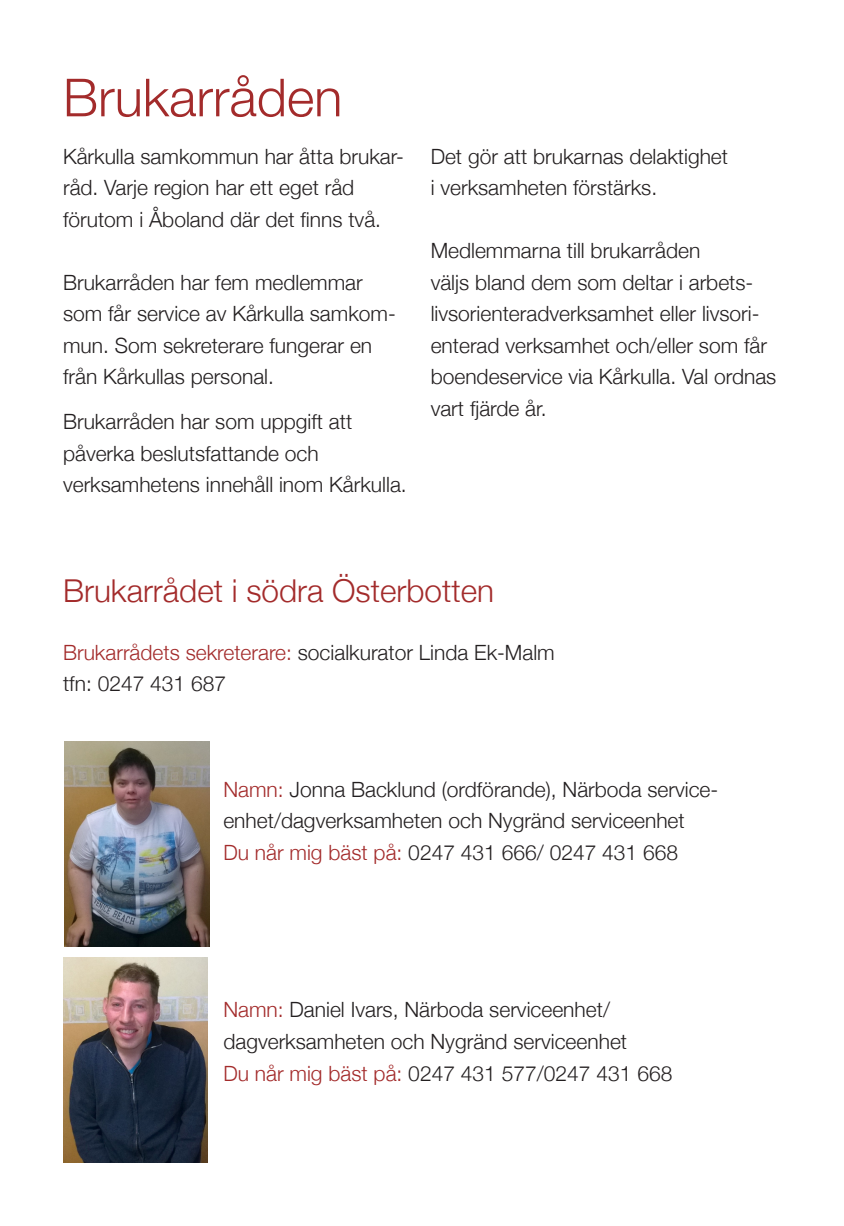
<style>
.page{position:relative;width:844px;height:1226px;background:#fff}
.page>*{position:absolute;margin:0;border:0;box-sizing:border-box;transform-origin:0 0}
.t1{font:300 52.5px "Helvetica Neue";color:#a32b2b}
.t2{font:300 31.5px "Helvetica Neue";color:#a32b2b}
.t3{font:300 21px/31.5px "Helvetica Neue";color:#231f20}
.s1{color:#a32b2b}
</style>
<div class="page">
<img style="left:63px;top:957px;width:144px;height:205px">
<img style="left:64px;top:741px;width:145px;height:205px">
<p class="t1" style="left:63px;top:55px;width:281px">Brukarråden</p>
<p class="t3" style="left:63px;top:139px;width:342px">Kårkulla samkommun har åtta brukar&shy;råd. Varje region har ett eget råd</p>
<p class="t3" style="left:63px;top:202px;width:319px">förutom i Åboland där det finns två.</p>
<p class="t3" style="left:63px;top:265px;width:301px">Brukarråden har fem medlemmar</p>
<p class="t3" style="left:63px;top:297px;width:334px">som får service av Kårkulla samkom&shy;mun. Som sekreterare fungerar en från Kårkullas personal.</p>
<p class="t3" style="left:63px;top:405px;width:291px">Brukarråden har som uppgift att</p>
<p class="t3" style="left:63px;top:436px;width:257px">påverka beslutsfattande och</p>
<p class="t3" style="left:63px;top:468px;width:345px">verksamhetens innehåll inom Kårkulla.</p>
<p class="t3" style="left:430px;top:139px;width:299px">Det gör att brukarnas delaktighet</p>
<p class="t3" style="left:430px;top:171px;width:228px">i verksamheten förstärks.</p>
<p class="t3" style="left:430px;top:234px;width:271px">Medlemmarna till brukarråden</p>
<p class="t3" style="left:430px;top:265px;width:347px">väljs bland dem som deltar i arbets&shy;livsorienteradverksamhet eller livsori&shy;enterad verksamhet och/eller som får boendeservice via Kårkulla. Val ordnas vart fjärde år.</p>
<p class="t2" style="left:63px;top:565px;width:432px">Brukarrådet i södra Österbotten</p>
<p class="t3" style="left:63px;top:635px;width:493px"><span class="s1">Brukarrådets sekreterare:</span> socialkurator Linda Ek-Malm tfn: 0247 431 687</p>
<p class="t3" style="left:223px;top:772px;width:496px"><span class="s1">Namn:</span> Jonna Backlund (ordförande), Närboda service&shy;enhet/dagverksamheten och Nygränd serviceenhet</p>
<p class="t3" style="left:223px;top:835px;width:456px"><span class="s1">Du når mig bäst på:</span> 0247 431 666/ 0247 431 668</p>
<p class="t3" style="left:223px;top:992px;width:388px"><span class="s1">Namn:</span> Daniel Ivars, Närboda serviceenhet/</p>
<p class="t3" style="left:223px;top:1024px;width:405px">dagverksamheten och Nygränd serviceenhet</p>
<p class="t3" style="left:223px;top:1055px;width:450px"><span class="s1">Du når mig bäst på:</span> 0247 431 577/0247 431 668</p>
</div>
